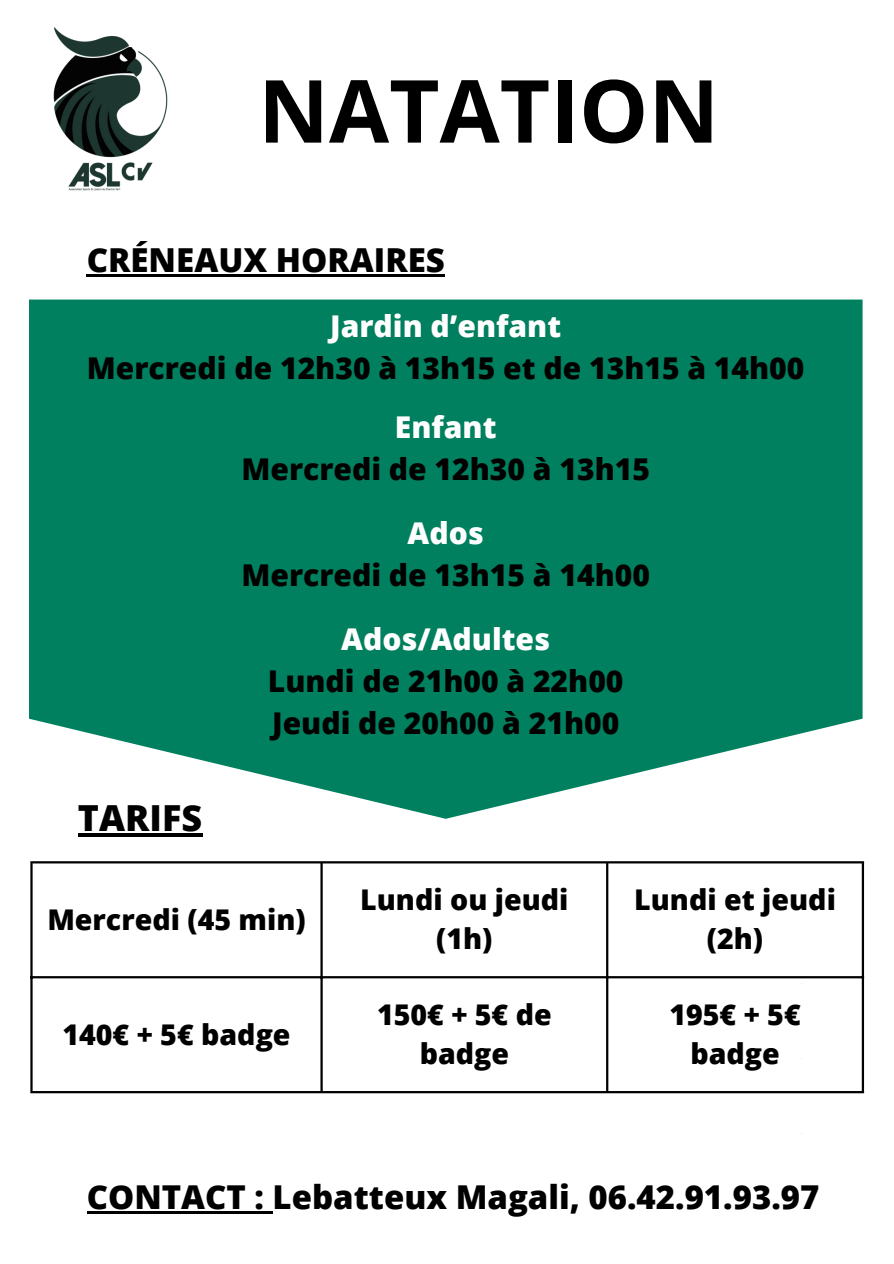
<style>
.page{position:relative;width:894px;height:1264px;background:#fff}
.page>*{position:absolute;margin:0;border:0;box-sizing:border-box;transform-origin:0 0}
.t1{font:700 87px "Open Sans";color:#000}
.t2{font:800 35.85px "Open Sans";color:#000}
.t3{font:800 33px "Open Sans";color:#000}
.t4{font:800 32.85px "Open Sans";color:#000}
.t5{font:800 30px "Open Sans";color:#000}
.t6{font:800 30px "Open Sans";color:#fff}
.t7{font:800 28.5px/39.5px "Open Sans";color:#000;text-align:center}
</style>
<div class="page">
<img style="left:53px;top:27px;width:115px;height:164px">
<svg style="left:29px;top:299px;width:833px;height:519px;background:#188c6d"></svg>
<hr style="left:87px;top:274px;width:358px;height:2px;background:#000">
<hr style="left:30px;top:863px;width:3px;height:227px;background:#000">
<hr style="left:320px;top:863px;width:2px;height:227px;background:#000">
<hr style="left:606px;top:863px;width:2px;height:227px;background:#000">
<hr style="left:861px;top:863px;width:2px;height:227px;background:#000">
<hr style="left:30px;top:861px;width:833px;height:2px;background:#000">
<hr style="left:30px;top:976px;width:833px;height:2px;background:#000">
<hr style="left:30px;top:1090px;width:833px;height:3px;background:#000">
<hr style="left:87px;top:1211px;width:185px;height:2px;background:#000">
<hr style="left:78px;top:833px;width:124px;height:4px;background:#000">
<p class="t1" style="left:258px;top:50px;width:462px">NATATION</p>
<p class="t3" style="left:87px;top:236px;width:359px">CRÉNEAUX HORAIRES</p>
<p class="t6" style="left:330px;top:305px;width:232px">Jardin d’enfant</p>
<p class="t5" style="left:87px;top:347px;width:718px">Mercredi de 12h30 à 13h15 et de 13h15 à 14h00</p>
<p class="t6" style="left:395px;top:406px;width:103px">Enfant</p>
<p class="t5" style="left:241px;top:448px;width:410px">Mercredi de 12h30 à 13h15</p>
<p class="t6" style="left:407px;top:512px;width:78px">Ados</p>
<p class="t5" style="left:241px;top:554px;width:410px">Mercredi de 13h15 à 14h00</p>
<p class="t2" style="left:78px;top:793px;width:126px">TARIFS</p>
<p class="t6" style="left:341px;top:618px;width:210px">Ados/Adultes</p>
<p class="t5" style="left:268px;top:660px;width:357px">Lundi de 21h00 à 22h00</p>
<p class="t5" style="left:272px;top:701px;width:348px">Jeudi de 20h00 à 21h00</p>
<p class="t7" style="left:47px;top:899px;width:260px">Mercredi (45 min)</p>
<p class="t7" style="left:62px;top:1014px;width:229px">140€ + 5€ badge</p>
<p class="t7" style="left:360px;top:878px;width:210px">Lundi ou jeudi (1h)</p>
<p class="t7" style="left:634px;top:878px;width:203px">Lundi et jeudi (2h)</p>
<p class="t7" style="left:377px;top:993px;width:176px">150€ + 5€ de badge</p>
<p class="t7" style="left:669px;top:993px;width:133px">195€ + 5€ badge</p>
<p class="t4" style="left:87px;top:1173px;width:733px">CONTACT : Lebatteux Magali, 06.42.91.93.97</p>
</div>
